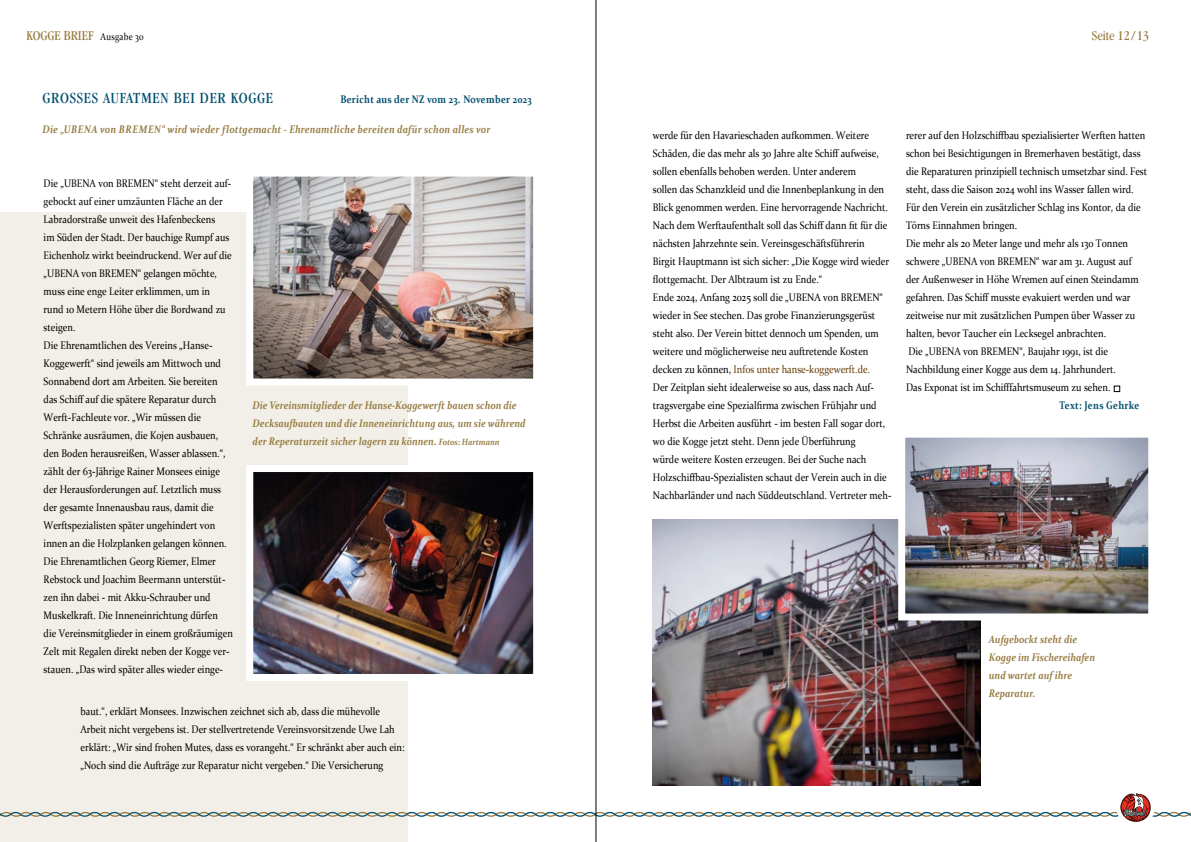
<style>
.page{position:relative;width:1191px;height:842px;background:#fff}
.page>*{position:absolute;margin:0;border:0;box-sizing:border-box;transform-origin:0 0}
.Überschrift{font:condensed 16px "Garamond";letter-spacing:.05em;color:#004f6f}
.t1{font:condensed 14px "Garamond";color:#977c41}
.Fließtext{font:11px/18px "Constantia";color:#000;scale:.87 1}
.Bildunterschrift{font:italic 700 11px "Constantia";color:#977c41;scale:.84 1}
.Einleitungstext{font:italic 700 11px "Constantia";letter-spacing:.02em;color:#977c41;scale:.84 1}
.t2{font:700 11px "Constantia";letter-spacing:.03em;color:#004f6f;scale:.84 1}
.Fließtext-2{font:11px "Constantia";color:#683c07;scale:.87 1}
.s1{font-family:"Constantia";font-stretch:normal;font-size:10px;color:#000}
.s2{font-size:9px}
.s3{color:#000}
</style>
<div class="page">
<svg style="left:408px;top:793px;width:783px;height:29px"></svg>
<div style="left:0;top:213px;width:408px;height:629px;background:#f2efe8"></div>
<img style="left:254px;top:178px;width:278px;height:200px">
<div style="left:246px;top:170px;width:294px;height:216px;border:7px solid #fff"></div>
<img style="left:254px;top:473px;width:278px;height:200px">
<div style="left:246px;top:465px;width:294px;height:216px;border:7px solid #fff"></div>
<div style="left:1113px;top:386px;width:7px;height:6px;border:1px solid #000"></div>
<img style="left:653px;top:520px;width:327px;height:265px">
<img style="left:906px;top:439px;width:241px;height:173px">
<div style="left:898px;top:431px;width:257px;height:189px;border:7px solid #fff"></div>
<hr style="left:596px;top:0;width:1px;height:842px;background:#000">
<p class="t1" style="left:27px;top:28px;width:119px">KOGGE BRIEF <span class="s1">Ausgabe 30</span></p>
<p class="Überschrift" style="left:42px;top:89px;width:232px">GROSSES AUFATMEN BEI DER KOGGE</p>
<p class="Einleitungstext" style="left:43px;top:122px;width:535px">Die „UBENA von BREMEN“ wird wieder flottgemacht - Ehrenamtliche bereiten dafür schon alles vor</p>
<p class="t2" style="left:340px;top:92px;width:229px">Bericht aus der NZ vom 23. November 2023</p>
<p class="Fließtext" style="left:44px;top:174px;width:217px">Die „UBENA von BREMEN“ steht derzeit auf&shy;gebockt auf einer umzäunten Fläche an der<br>Labradorstraße unweit des Hafenbeckens</p>
<p class="Fließtext" style="left:44px;top:228px;width:218px">im Süden der Stadt. Der bauchige Rumpf aus<br>Eichenholz wirkt beeindruckend. Wer auf die „UBENA von BREMEN“ gelangen möchte,</p>
<p class="Fließtext" style="left:44px;top:282px;width:211px">muss eine enge Leiter erklimmen, um in rund 10 Metern Höhe über die Bordwand zu steigen.</p>
<p class="Fließtext" style="left:44px;top:336px;width:211px">Die Ehrenamtlichen des Vereins „Hanse-Koggewerft“ sind jeweils am Mittwoch und Sonnabend dort am Arbeiten. Sie bereiten das Schiff auf die spätere Reparatur durch Werft-Fachleute vor. „Wir müssen die Schränke ausräumen, die Kojen ausbauen, den Boden herausreißen, Wasser ablassen.“, zählt der 63-Jährige Rainer Monsees einige</p>
<p class="Fließtext" style="left:44px;top:480px;width:205px">der Herausforderungen auf. Letztlich muss der gesamte Innenausbau raus, damit die</p>
<p class="Fließtext" style="left:44px;top:516px;width:212px">Werftspezialisten später ungehindert von innen an die Holzplanken gelangen können.<br>Die Ehrenamtlichen Georg Riemer, Elmer Rebstock und Joachim Beermann unterstüt&shy;zen ihn dabei - mit Akku-Schrauber und</p>
<p class="Fließtext" style="left:44px;top:606px;width:219px">Muskelkraft. Die Inneneinrichtung dürfen die Vereinsmitglieder in einem großräumigen Zelt mit Regalen direkt neben der Kogge ver&shy;stauen. „Das wird später alles wieder einge-</p>
<p class="Bildunterschrift" style="left:253px;top:398px;width:316px">Die Vereinsmitglieder der Hanse-Koggewerft bauen schon die</p>
<p class="Bildunterschrift" style="left:253px;top:416px;width:326px">Decksaufbauten und die Inneneinrichtung aus, um sie während</p>
<p class="Bildunterschrift" style="left:253px;top:434px;width:295px">der Reperaturzeit sicher lagern zu können. <span class="s2">Fotos: Hartmann</span></p>
<p class="Fließtext" style="left:80px;top:702px;width:346px">baut.“, erklärt Monsees. Inzwischen zeichnet sich ab, dass die mühevolle</p>
<p class="Fließtext" style="left:80px;top:720px;width:374px">Arbeit nicht vergebens ist. Der stellvertretende Vereinsvorsitzende Uwe Lah erklärt: „Wir sind frohen Mutes, dass es vorangeht.“ Er schränkt aber auch ein: „Noch sind die Aufträge zur Reparatur nicht vergeben.“ Die Versicherung</p>
<p class="t1" style="left:1091px;top:27px;width:59px">Seite 12/ 13</p>
<p class="Fließtext" style="left:653px;top:126px;width:261px">werde für den Havarieschaden aufkommen. Weitere<br>Schäden, die das mehr als 30 Jahre alte Schiff aufweise, sollen ebenfalls behoben werden. Unter anderem</p>
<p class="Fließtext" style="left:653px;top:180px;width:267px">sollen das Schanzkleid und die Innenbeplankung in den</p>
<p class="Fließtext" style="left:653px;top:198px;width:271px;text-align:justify">Blick genommen werden. Eine hervorragende Nachricht.<br>Nach dem Werftaufenthalt soll das Schiff dann fit für die nächsten Jahrzehnte sein. Vereinsgeschäftsführerin</p>
<p class="Fließtext" style="left:653px;top:252px;width:273px">Birgit Hauptmann ist sich sicher: „Die Kogge wird wieder flottgemacht. Der Albtraum ist zu Ende.“</p>
<p class="Fließtext" style="left:653px;top:288px;width:266px">Ende 2024, Anfang 2025 soll die „UBENA von BREMEN“</p>
<p class="Fließtext" style="left:653px;top:306px;width:261px">wieder in See stechen. Das grobe Finanzierungsgerüst steht also. Der Verein bittet dennoch um Spenden, um weitere und möglicherweise neu auftretende Kosten</p>
<p class="Fließtext-2" style="left:653px;top:362px;width:251px"><span class="s3">decken zu können,</span> Infos unter hanse-koggewerft.de.</p>
<p class="Fließtext" style="left:653px;top:378px;width:268px">Der Zeitplan sieht idealerweise so aus, dass nach Auf&shy;tragsvergabe eine Spezialfirma zwischen Frühjahr und Herbst die Arbeiten ausführt - im besten Fall sogar dort, wo die Kogge jetzt steht. Denn jede Überführung</p>
<p class="Fließtext" style="left:653px;top:450px;width:276px">würde weitere Kosten erzeugen. Bei der Suche nach<br>Holzschiffbau-Spezialisten schaut der Verein auch in die<br>Nachbarländer und nach Süddeutschland. Vertreter meh-</p>
<p class="Fließtext" style="left:906px;top:126px;width:279px">rerer auf den Holzschiffbau spezialisierter Werften hatten schon bei Besichtigungen in Bremerhaven bestätigt, dass die Reparaturen prinzipiell technisch umsetzbar sind. Fest</p>
<p class="Fließtext" style="left:906px;top:180px;width:271px">steht, dass die Saison 2024 wohl ins Wasser fallen wird.<br>Für den Verein ein zusätzlicher Schlag ins Kontor, da die<br>Törns Einnahmen bringen.</p>
<p class="Fließtext" style="left:906px;top:234px;width:269px">Die mehr als 20 Meter lange und mehr als 130 Tonnen schwere „UBENA von BREMEN“ war am 31. August auf der Außenweser in Höhe Wremen auf einen Steindamm gefahren. Das Schiff musste evakuiert werden und war zeitweise nur mit zusätzlichen Pumpen über Wasser zu</p>
<p class="Fließtext" style="left:906px;top:324px;width:232px">halten, bevor Taucher ein Lecksegel anbrachten.</p>
<p class="Fließtext" style="left:908px;top:342px;width:231px">Die „UBENA von BREMEN“, Baujahr 1991, ist die</p>
<p class="Fließtext" style="left:906px;top:360px;width:243px">Nachbildung einer Kogge aus dem 14. Jahrhundert.</p>
<p class="Fließtext" style="left:906px;top:378px;width:236px">Das Exponat ist im Schifffahrtsmuseum zu sehen.</p>
<p class="t2" style="left:1059px;top:398px;width:97px">Text: Jens Gehrke</p>
<p class="Bildunterschrift" style="left:989px;top:632px;width:107px">Aufgebockt steht die</p>
<p class="Bildunterschrift" style="left:989px;top:650px;width:128px">Kogge im Fischereihafen</p>
<p class="Bildunterschrift" style="left:989px;top:668px;width:100px">und wartet auf ihre</p>
<p class="Bildunterschrift" style="left:989px;top:686px;width:57px">Reparatur.</p>
</div>
